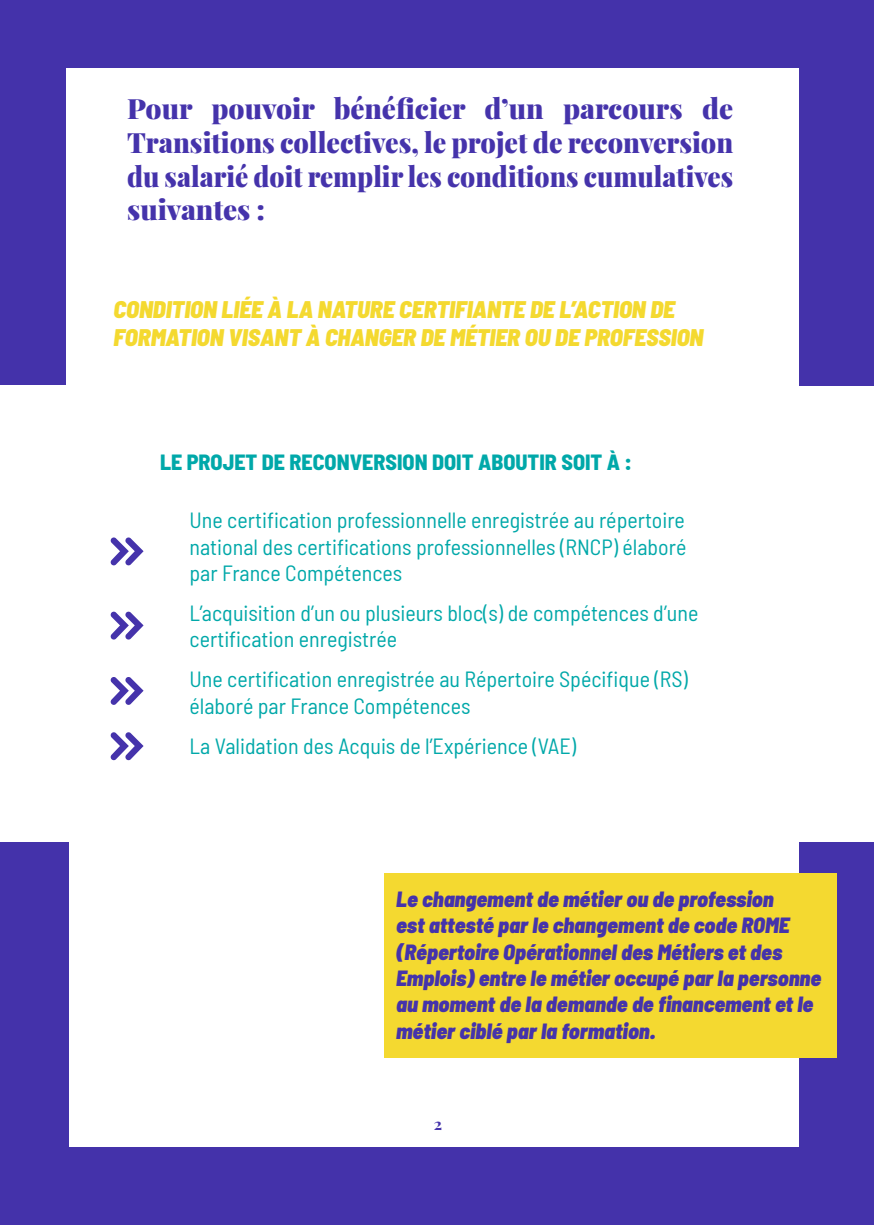
<style>
.page{position:relative;width:874px;height:1225px;background:#fff}
.page>*{position:absolute;margin:0;border:0;box-sizing:border-box;transform-origin:0 0}
.t1{font:900 28px/33.6px "Playfair Display";color:#4533ab;text-align:justify}
.t2{font:italic 900 semi-condensed 24px "Barlow";color:#f4d930}
.t3{font:semi-condensed 22px/26.4px "Barlow";color:#00a8a9}
.t4{font:italic 900 semi-condensed 22px/26.4px "Barlow";color:#4533ab}
.t5{font:800 semi-condensed 22px "Barlow";color:#00a8a9}
.t6{font:700 16px "Playfair Display";color:#4533ab}
</style>
<div class="page">
<svg style="left:110px;top:537px;width:33px;height:29px"></svg>
<svg style="left:110px;top:611px;width:33px;height:29px"></svg>
<svg style="left:110px;top:677px;width:33px;height:28px"></svg>
<svg style="left:110px;top:732px;width:33px;height:28px"></svg>
<div style="left:0;top:0;width:66px;height:384px;background:#4432aa"></div>
<div style="left:0;top:0;width:873px;height:67px;background:#4432aa"></div>
<div style="left:799px;top:0;width:74px;height:385px;background:#4432aa"></div>
<div style="left:0;top:1147px;width:873px;height:78px;background:#4432aa"></div>
<div style="left:0;top:842px;width:69px;height:383px;background:#4432aa"></div>
<div style="left:799px;top:842px;width:74px;height:383px;background:#4432aa"></div>
<div style="left:384px;top:873px;width:452px;height:185px;background:#f4d930"></div>
<p class="t1" style="left:127px;top:90px;width:607px">Pour pouvoir bénéficier d’un parcours de Transitions collectives, le projet de reconversion du salarié doit remplir les conditions cumulatives suivantes :</p>
<p class="t2" style="left:113px;top:294px;width:562px">CONDITION LIÉE À LA NATURE CERTIFIANTE DE L’ACTION DE</p>
<p class="t2" style="left:113px;top:323px;width:591px">FORMATION VISANT À CHANGER DE MÉTIER OU DE PROFESSION</p>
<p class="t5" style="left:160px;top:448px;width:473px">LE PROJET DE RECONVERSION DOIT ABOUTIR SOIT À :</p>
<p class="t3" style="left:189px;top:506px;width:498px;text-align:justify">Une certification professionnelle enregistrée au répertoire national des certifications professionnelles (RNCP) élaboré par France Compétences</p>
<p class="t3" style="left:189px;top:599px;width:510px">L’acquisition d’un ou plusieurs bloc(s) de compétences d’une certification enregistrée</p>
<p class="t3" style="left:189px;top:666px;width:499px">Une certification enregistrée au Répertoire Spécifique (RS) élaboré par France Compétences</p>
<p class="t3" style="left:189px;top:732px;width:388px">La Validation des Acquis de l’Expérience (VAE)</p>
<p class="t4" style="left:396px;top:885px;width:426px">Le changement de métier ou de profession<br>est attesté par le changement de code ROME (Répertoire Opérationnel des Métiers et des Emplois) entre le métier occupé par la personne au moment de la demande de financement et le métier ciblé par la formation.</p>
<p class="t6" style="left:433px;top:1111px;width:10px">2</p>
</div>
